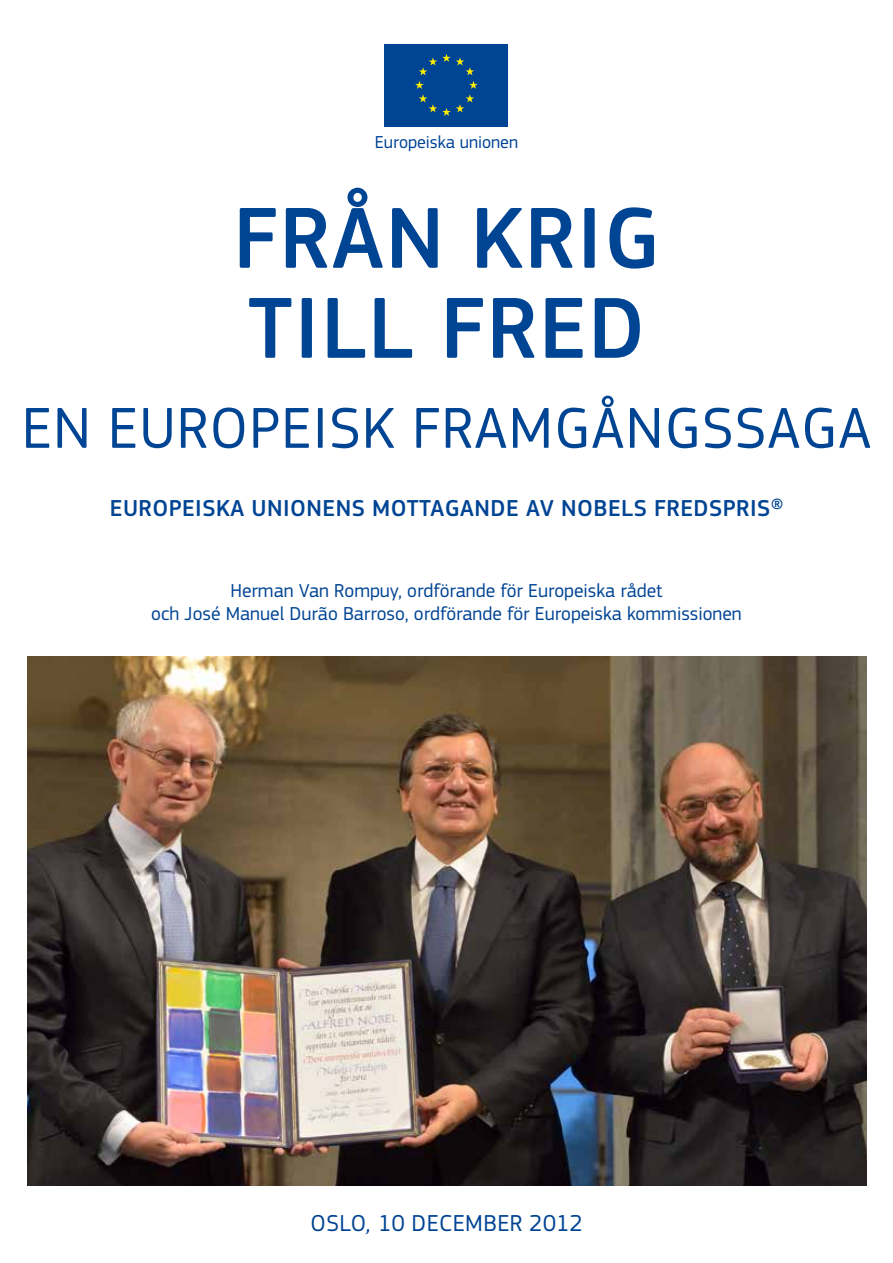
<style>
.page{position:relative;width:893px;height:1263px;background:#fff}
.page>*{position:absolute;margin:0;border:0;box-sizing:border-box;transform-origin:0 0}
.t1{font:500 90px/90px "EC Square Sans Pro";letter-spacing:.02em;color:#004494}
.t2{font:60px "EC Square Sans Pro";letter-spacing:.02em;color:#004494}
.t3{font:500 24px "EC Square Sans Pro";letter-spacing:.02em;color:#004494}
.t4{font:24px "EC Square Sans Pro";color:#004494}
.t5{font:19.5px/23.4px "EC Square Sans Pro";color:#004494;text-align:center}
.t6{font:18px "EC Square Sans Pro";color:#004494}
.s1{font-style:italic}
</style>
<div class="page">
<img style="left:28px;top:657px;width:839px;height:529px">
<svg style="left:384px;top:44px;width:124px;height:83px"></svg>
<div style="left:385px;top:44px;width:123px;height:82px;background:#004494"></div>
<svg style="left:415px;top:81px;width:63px;height:35px"></svg>
<svg style="left:419px;top:54px;width:55px;height:21px"></svg>
<p class="t6" style="left:375px;top:131px;width:145px">Europeiska unionen</p>
<h1 class="t1" style="left:233px;top:195px;width:428px">FRÅN KRIG<br>TILL FRED</h1>
<h2 class="t2" style="left:22px;top:393px;width:851px">en europeisk framgångssaga</h2>
<p class="t3" style="left:110px;top:494px;width:675px">EUROPEISKA UNIONENS MOTTAGANDE AV NOBELS FREDSPRIS®</p>
<p class="t5" style="left:151px;top:579px;width:592px">Herman Van Rompuy, ordförande för Europeiska rådet<br>och José Manuel Durão Barroso, ordförande för Europeiska kommissionen</p>
<p class="t4" style="left:311px;top:1209px;width:157px">Oslo<span class="s1">,</span> 10 December</p>
<p class="t4" style="left:529px;top:1209px;width:55px">2012</p>
</div>
